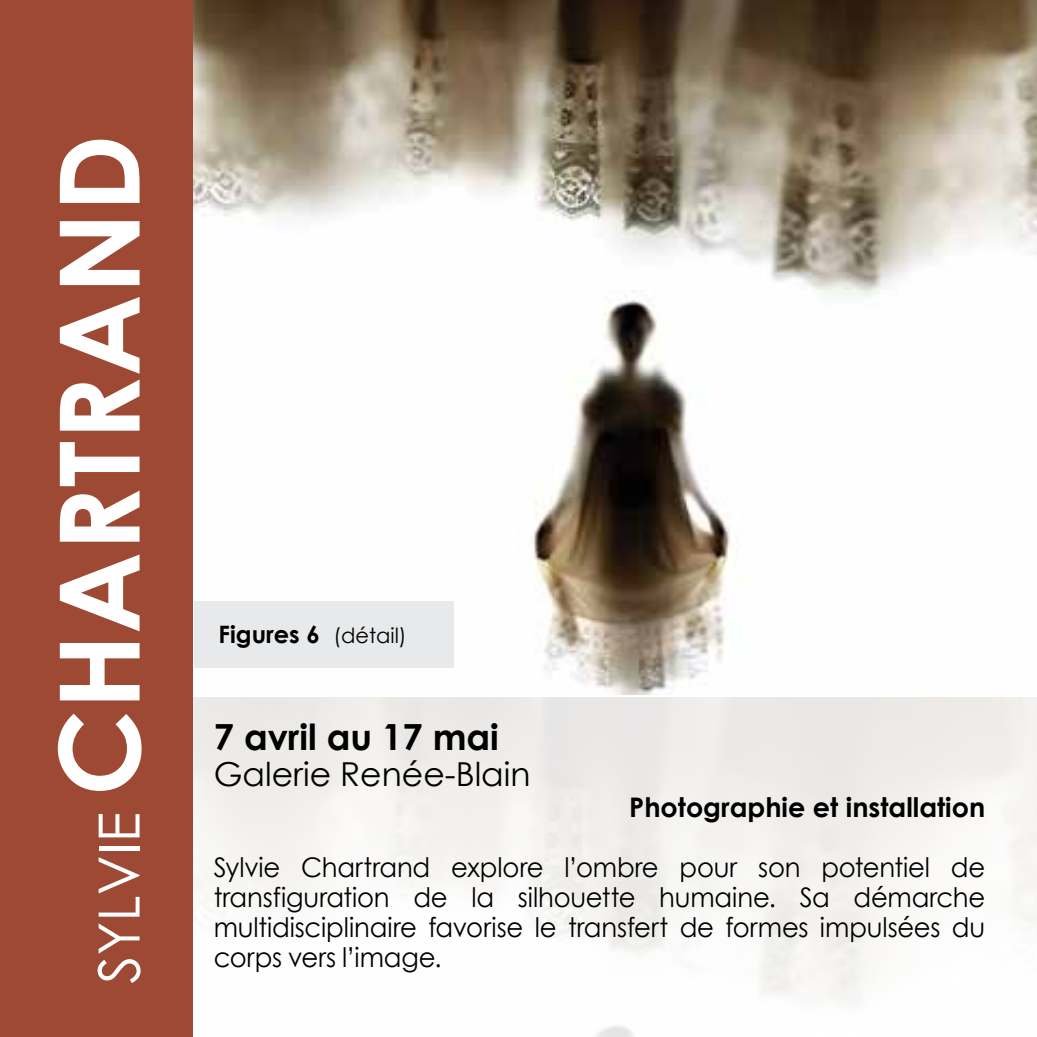
<style>
.page{position:relative;width:1037px;height:1037px;background:#fff}
.page>*{position:absolute;margin:0;border:0;box-sizing:border-box;transform-origin:0 0}
.t1{font:700 111px "Century Gothic";color:#fff}
.t2{font:700 36px "Century Gothic";color:#000}
.t3{font:33px "Century Gothic";color:#000}
.t4{font:27px/30px "Century Gothic";letter-spacing:-.005em;color:#000;text-align:justify;scale:.96 1}
.t5{font:700 27px "Century Gothic";color:#000}
.t6{font:700 24px "Century Gothic";color:#000}
.s1{font-weight:400;font-size:57px}
.s2{font-weight:400;font-size:21px}
</style>
<div class="page">
<img style="left:192px;top:0;width:845px;height:695px">
<div style="left:192px;top:695px;width:845px;height:342px;background:linear-gradient(to right,#f6f5f4,#f5f4f2)"></div>
<div style="left:0;top:0;width:192px;height:1037px;background:#9e4933"></div>
<div style="left:194px;top:601px;width:259px;height:67px;background:#e6e7e8"></div>
<h1 class="t1" style="left:29px;top:984px;width:851px;rotate:-90deg"><span class="s1">SYLVIE</span> CHARTRAND</h1>
<p class="t6" style="left:219px;top:619px;width:190px">Figures 6 <span class="s2">(détail)</span></p>
<h2 class="t2" style="left:214px;top:715px;width:287px">7 avril au 17 mai</h2>
<p class="t3" style="left:214px;top:754px;width:318px">Galerie Renée-Blain</p>
<p class="t5" style="left:629px;top:790px;width:357px">Photographie et installation</p>
<p class="t4" style="left:214px;top:851px;width:805px">Sylvie Chartrand explore l’ombre pour son potentiel de transfiguration de la silhouette humaine. Sa démarche multidisciplinaire favorise le transfert de formes impulsées du corps vers l’image.</p>
</div>
